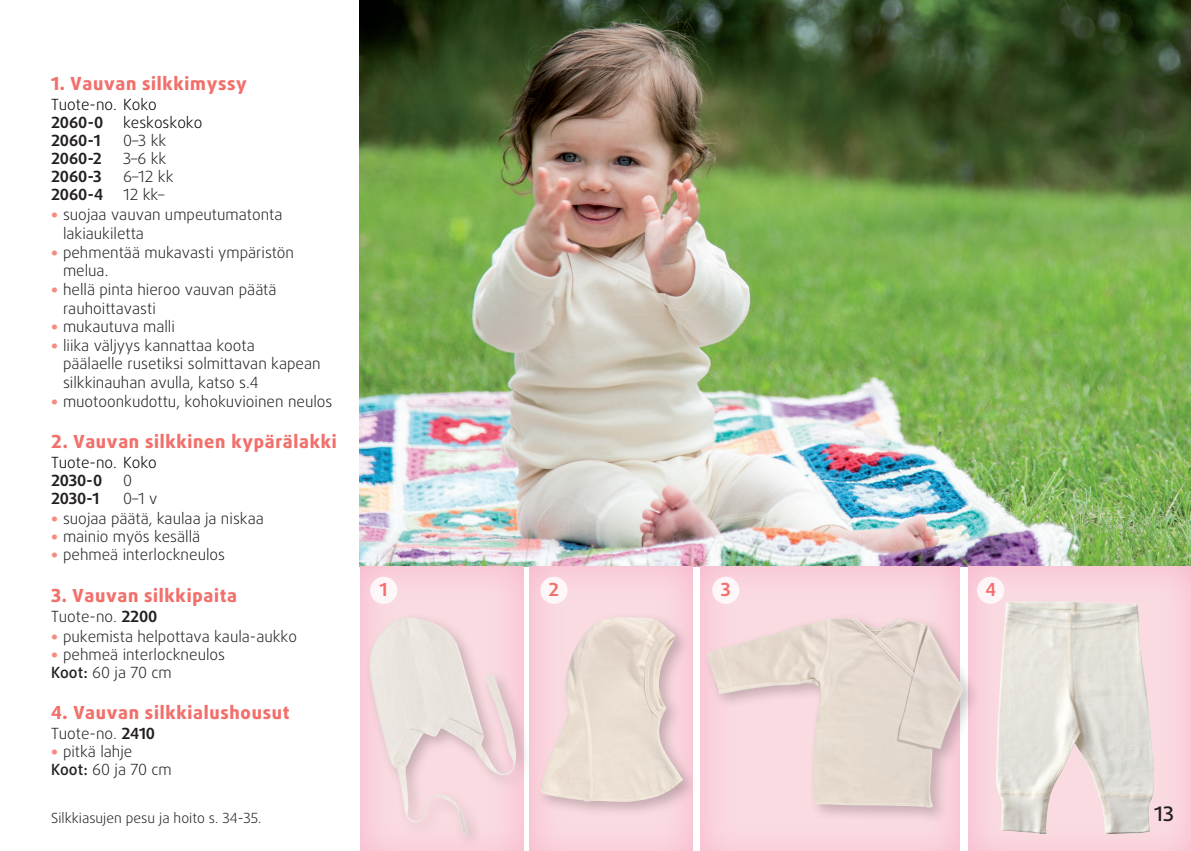
<style>
.page{position:relative;width:1191px;height:851px;background:#fff}
.page>*{position:absolute;margin:0;border:0;box-sizing:border-box;transform-origin:0 0}
.t1{font:500 20px "Daxline LF";color:#231f20}
.t2{font:800 18px "Daxline LF";letter-spacing:.04em;color:#f2706c}
.t3{font:700 18px "Daxline LF";color:#f2706c}
.t4{font:300 15.4px/18.6px "Daxline LF";color:#231f20}
.t5{font:700 15.4px "Daxline LF";color:#231f20}
.t6{font:300 15.4px "Daxline LF";color:#000}
.t7{font:300 14px "Daxline LF";color:#231f20}
.s1{font-weight:800;color:#f48b83}
.s2{font-weight:700}
.s3{font-weight:500}
</style>
<div class="page">
<img style="left:360px;top:0;width:831px;height:566px">
<div style="left:964px;top:564px;width:227px;height:286px;background:#f6acc4;opacity:.85"></div>
<img style="left:997px;top:602px;width:156px;height:231px">
<div style="left:697px;top:564px;width:264px;height:286px;background:#f6acc4;opacity:.85"></div>
<div style="left:527px;top:564px;width:168px;height:286px;background:#f6acc4;opacity:.85"></div>
<div style="left:357px;top:564px;width:168px;height:286px;background:#f6acc4;opacity:.85"></div>
<div style="left:363px;top:611px;width:170px;height:238px;background:#231f20;opacity:.25"></div>
<img style="left:369px;top:617px;width:147px;height:216px">
<div style="left:536px;top:612px;width:163px;height:206px;background:#231f20;opacity:.25"></div>
<img style="left:540px;top:617px;width:143px;height:184px">
<div style="left:701px;top:612px;width:279px;height:212px;background:#231f20;opacity:.25"></div>
<img style="left:706px;top:617px;width:257px;height:190px">
<div style="left:370px;top:576px;width:27px;height:27px;background:#fef6f8;border-radius:50%"></div>
<div style="left:540px;top:576px;width:27px;height:27px;background:#fef6f8;border-radius:50%"></div>
<div style="left:712px;top:576px;width:27px;height:27px;background:#fef6f8;border-radius:50%"></div>
<div style="left:977px;top:576px;width:27px;height:27px;background:#fef6f8;border-radius:50%"></div>
<p class="t2" style="left:51px;top:73px;width:197px">1. Vauvan silkkimyssy</p>
<p class="t6" style="left:51px;top:95px;width:107px">Tuote-no. Koko</p>
<p class="t5" style="left:51px;top:113px;width:54px">2060-0</p>
<p class="t6" style="left:123px;top:113px;width:81px">keskoskoko</p>
<p class="t5" style="left:51px;top:131px;width:51px">2060-1</p>
<p class="t4" style="left:123px;top:131px;width:45px">0–3 kk</p>
<p class="t5" style="left:51px;top:149px;width:52px">2060-2</p>
<p class="t4" style="left:123px;top:149px;width:45px">3–6 kk</p>
<p class="t5" style="left:51px;top:167px;width:52px">2060-3</p>
<p class="t4" style="left:123px;top:167px;width:52px">6–12 kk</p>
<p class="t5" style="left:51px;top:185px;width:54px">2060-4</p>
<p class="t4" style="left:123px;top:185px;width:43px">12 kk–</p>
<p class="t4" style="left:51px;top:205px;width:233px"><span class="s1">•</span> suojaa vauvan umpeutumatonta</p>
<p class="t4" style="left:63px;top:224px;width:83px">lakiaukiletta</p>
<p class="t4" style="left:63px;top:243px;width:233px;text-indent:-12px"><span class="s1">•</span> pehmentää mukavasti ympäristön melua.</p>
<p class="t4" style="left:51px;top:280px;width:227px"><span class="s1">•</span> hellä pinta hieroo vauvan päätä</p>
<p class="t4" style="left:63px;top:298px;width:94px">rauhoittavasti</p>
<p class="t4" style="left:51px;top:317px;width:125px"><span class="s1">•</span> mukautuva malli</p>
<p class="t4" style="left:51px;top:336px;width:205px"><span class="s1">•</span> liika väljyys kannattaa koota</p>
<p class="t4" style="left:63px;top:354px;width:259px">päälaelle rusetiksi solmittavan kapean silkkinauhan avulla, katso s.4</p>
<p class="t4" style="left:51px;top:391px;width:283px"><span class="s1">•</span> muotoonkudottu, kohokuvioinen neulos</p>
<p class="t2" style="left:51px;top:430px;width:287px">2. Vauvan silkkinen kypärälakki</p>
<p class="t6" style="left:51px;top:452px;width:107px">Tuote-no. Koko</p>
<p class="t5" style="left:51px;top:470px;width:53px">2030-0</p>
<p class="t4" style="left:123px;top:470px;width:10px">0</p>
<p class="t5" style="left:51px;top:488px;width:50px">2030-1</p>
<p class="t4" style="left:123px;top:488px;width:36px">0–1 v</p>
<p class="t4" style="left:51px;top:508px;width:214px"><span class="s1">•</span> suojaa päätä, kaulaa ja niskaa</p>
<p class="t4" style="left:51px;top:526px;width:151px"><span class="s1">•</span> mainio myös kesällä</p>
<p class="t4" style="left:51px;top:544px;width:176px"><span class="s1">•</span> pehmeä interlockneulos</p>
<p class="t2" style="left:51px;top:584px;width:187px">3. Vauvan silkkipaita</p>
<p class="t4" style="left:51px;top:606px;width:108px">Tuote-no. <span class="s2">2200</span></p>
<p class="t4" style="left:51px;top:626px;width:247px"><span class="s1">•</span> pukemista helpottava kaula-aukko</p>
<p class="t4" style="left:51px;top:644px;width:176px"><span class="s1">•</span> pehmeä interlockneulos</p>
<p class="t4" style="left:51px;top:662px;width:122px"><span class="s3">Koot:</span> 60 ja 70 cm</p>
<p class="t2" style="left:51px;top:701px;width:240px">4. Vauvan silkkialushousut</p>
<p class="t4" style="left:51px;top:723px;width:106px">Tuote-no. <span class="s2">2410</span></p>
<p class="t4" style="left:51px;top:741px;width:83px"><span class="s1">•</span> pitkä lahje</p>
<p class="t4" style="left:51px;top:759px;width:122px"><span class="s3">Koot:</span> 60 ja 70 cm</p>
<p class="t7" style="left:51px;top:808px;width:212px">Silkkiasujen pesu ja hoito s. 34-35.</p>
<p class="t3" style="left:379px;top:578px;width:10px">1</p>
<p class="t3" style="left:548px;top:578px;width:12px">2</p>
<p class="t3" style="left:720px;top:578px;width:11px">3</p>
<p class="t3" style="left:985px;top:578px;width:12px">4</p>
<p class="t1" style="left:1154px;top:801px;width:21px">13</p>
</div>
